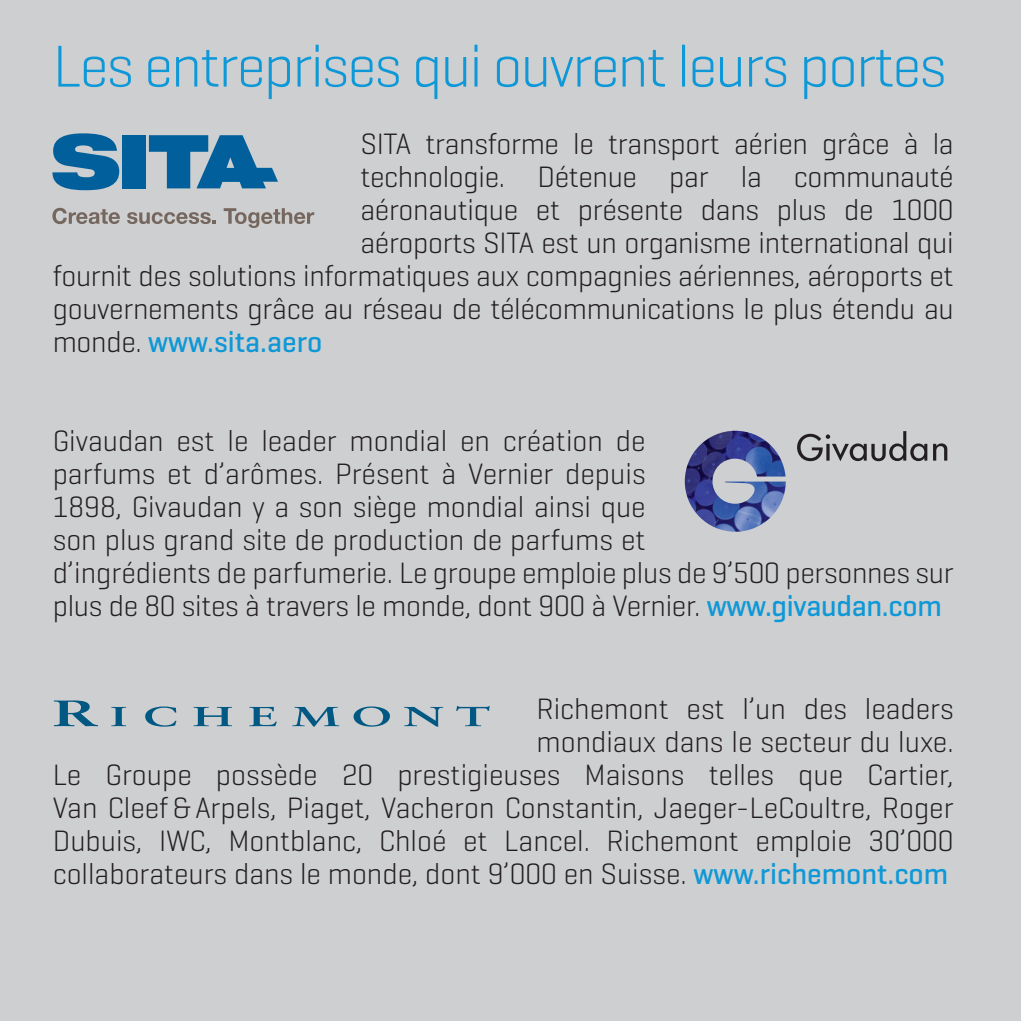
<style>
.page{position:relative;width:1021px;height:1021px;background:#fff}
.page>*{position:absolute;margin:0;border:0;box-sizing:border-box;transform-origin:0 0}
.t1{font:300 60px "Geogrotesque";letter-spacing:-.03em;color:#0e98d7}
.t2{font:300 30px/33px "Geogrotesque";color:#231f20}
.t3{font:500 30px "Geogrotesque";color:#0e98d7}
.s1{font-weight:300;color:#231f20}
.s2{font-weight:500;color:#0e98d7}
</style>
<div class="page">
<div style="left:0;top:0;width:1020px;height:1020px;background:#cdcfd1"></div>
<svg style="left:52px;top:208px;width:68px;height:16px"></svg>
<svg style="left:127px;top:212px;width:89px;height:12px"></svg>
<svg style="left:224px;top:208px;width:90px;height:20px"></svg>
<svg style="left:149px;top:135px;width:129px;height:53px"></svg>
<svg style="left:52px;top:133px;width:67px;height:57px"></svg>
<div style="left:122px;top:135px;width:24px;height:53px;background:#015f9c"></div>
<svg style="left:54px;top:700px;width:44px;height:26px"></svg>
<svg style="left:111px;top:707px;width:15px;height:19px"></svg>
<svg style="left:145px;top:706px;width:31px;height:20px"></svg>
<svg style="left:193px;top:707px;width:39px;height:19px"></svg>
<svg style="left:249px;top:707px;width:28px;height:19px"></svg>
<svg style="left:292px;top:707px;width:47px;height:19px"></svg>
<svg style="left:353px;top:706px;width:37px;height:20px"></svg>
<svg style="left:404px;top:707px;width:39px;height:19px"></svg>
<svg style="left:456px;top:706px;width:34px;height:20px"></svg>
<svg style="left:797px;top:431px;width:150px;height:30px"></svg>
<img style="left:684px;top:431px;width:101px;height:100px">
<hr style="left:1020px;top:0;width:1px;height:1020px;background:#cdcfd1">
<h1 class="t1" style="left:53px;top:29px;width:895px">Les entreprises qui ouvrent leurs portes</h1>
<p class="t2" style="left:360px;top:126px;width:594px">SITA transforme le transport aérien grâce à la</p>
<p class="t2" style="left:360px;top:159px;width:594px">technologie. Détenue par la communauté</p>
<p class="t2" style="left:360px;top:192px;width:594px">aéronautique et présente dans plus de 1000</p>
<p class="t2" style="left:360px;top:225px;width:594px">aéroports SITA est un organisme international qui</p>
<p class="t2" style="left:53px;top:258px;width:902px">fournit des solutions informatiques aux compagnies aériennes, aéroports et</p>
<p class="t2" style="left:53px;top:291px;width:902px">gouvernements grâce au réseau de télécommunications le plus étendu au</p>
<p class="t3" style="left:53px;top:323px;width:271px"><span class="s1">monde.</span> www.sita.aero</p>
<p class="t2" style="left:53px;top:423px;width:902px">Givaudan est le leader mondial en création de<br>parfums et d’arômes. Présent à Vernier depuis<br>1898, Givaudan y a son siège mondial ainsi que<br>son plus grand site de production de parfums et<br>d’ingrédients de parfumerie. Le groupe emploie plus de 9’500 personnes sur plus de 80 sites à travers le monde, dont 900 à Vernier. <span class="s2">www.givaudan.com</span></p>
<p class="t2" style="left:53px;top:691px;width:902px;text-align:right">Richemont est l’un des leaders<br>mondiaux dans le secteur du luxe.<br>Le Groupe possède 20 prestigieuses Maisons telles que Cartier, Van Cleef&amp;Arpels, Piaget, Vacheron Constantin, Jaeger-LeCoultre, Roger Dubuis, IWC, Montblanc, Chloé et Lancel. Richemont emploie 30’000 collaborateurs dans le monde, dont 9’000 en Suisse. <span class="s2">www.richemont.com</span></p>
</div>
